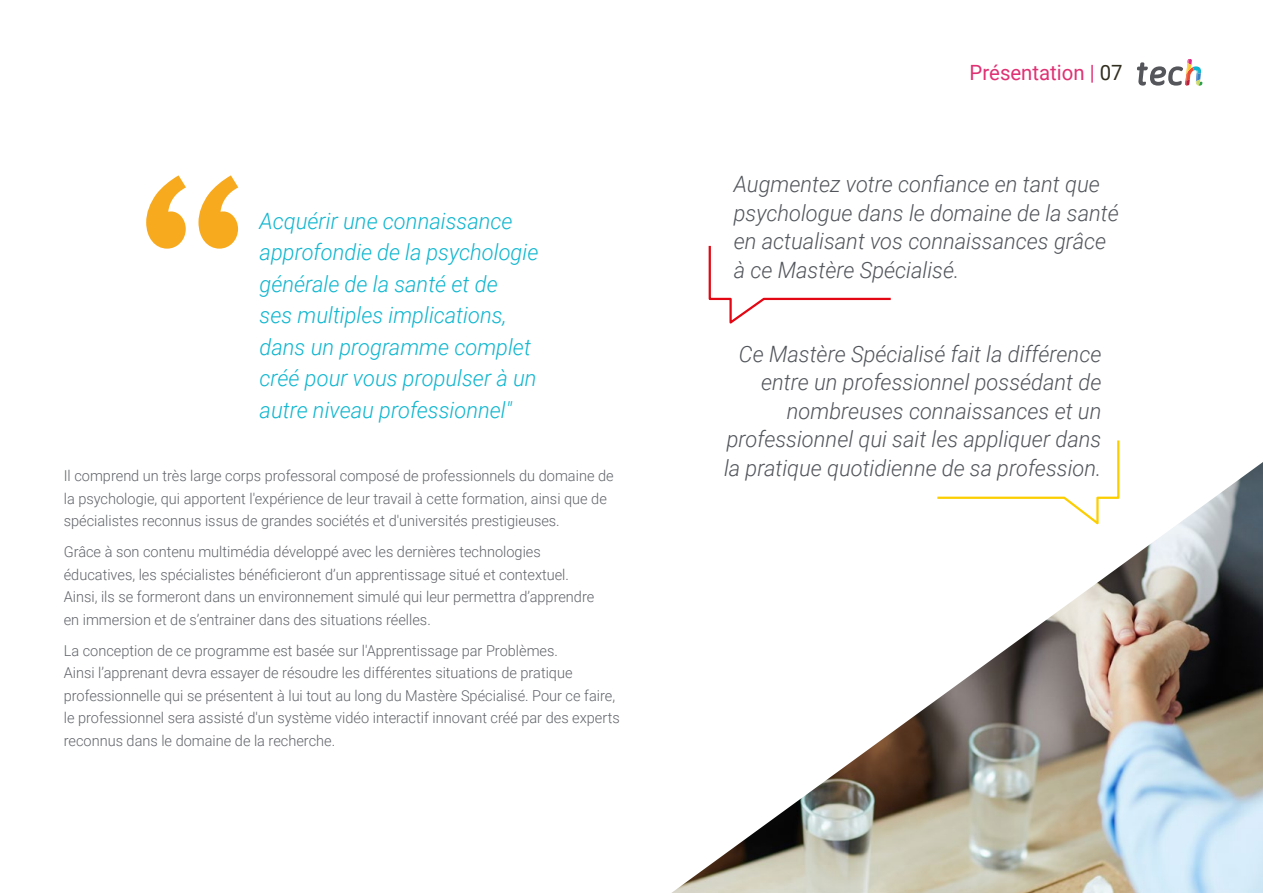
<style>
.page{position:relative;width:1263px;height:893px;background:#fff}
.page>*{position:absolute;margin:0;border:0;box-sizing:border-box;transform-origin:0 0}
.t1{font:italic 300 22.5px/28.5px "Roboto";color:#52555b;text-align:right}
.t2{font:italic 300 22.5px/31.5px "Roboto";color:#0fb6cf}
.t3{font:21px "Roboto";color:#df3174}
.t4{font:300 15px/22.5px "Roboto";color:#61646a}
.s1{color:#312e20}
</style>
<div class="page">
<svg style="left:146px;top:175px;width:92px;height:74px"></svg>
<svg style="left:708px;top:245px;width:183px;height:79px"></svg>
<img style="left:672px;top:462px;width:591px;height:431px">
<svg style="left:1137px;top:59px;width:65px;height:27px"></svg>
<h1 class="t2" style="left:260px;top:204px;width:280px">Acquérir une connaissance approfondie de la psychologie générale de la santé et de<br>ses multiples implications, dans un programme complet créé pour vous propulser à un autre niveau professionnel"</h1>
<p class="t4" style="left:64px;top:464px;width:551px">Il comprend un très large corps professoral composé de professionnels du domaine de la psychologie, qui apportent l'expérience de leur travail à cette formation, ainsi que de spécialistes reconnus issus de grandes sociétés et d'universités prestigieuses.</p>
<p class="t4" style="left:64px;top:540px;width:532px">Grâce à son contenu multimédia développé avec les dernières technologies éducatives, les spécialistes bénéficieront d’un apprentissage situé et contextuel.<br>Ainsi, ils se formeront dans un environnement simulé qui leur permettra d’apprendre en immersion et de s’entrainer dans des situations réelles.</p>
<p class="t4" style="left:64px;top:638px;width:557px">La conception de ce programme est basée sur l'Apprentissage par Problèmes.<br>Ainsi l’apprenant devra essayer de résoudre les différentes situations de pratique professionnelle qui se présentent à lui tout au long du Mastère Spécialisé. Pour ce faire, le professionnel sera assisté d'un système vidéo interactif innovant créé par des experts reconnus dans le domaine de la recherche.</p>
<h2 class="t3" style="left:970px;top:57px;width:155px">Présentation | <span class="s1">07</span></h2>
<h1 class="t1" style="left:734px;top:169px;width:387px;text-align:left">Augmentez votre confiance en tant que psychologue dans le domaine de la santé en actualisant vos connaissances grâce à ce Mastère Spécialisé.</h1>
<h1 class="t1" style="left:724px;top:339px;width:379px">Ce Mastère Spécialisé fait la différence entre un professionnel possédant de nombreuses connaissances et un professionnel qui sait les appliquer dans la pratique quotidienne de sa profession.</h1>
</div>
